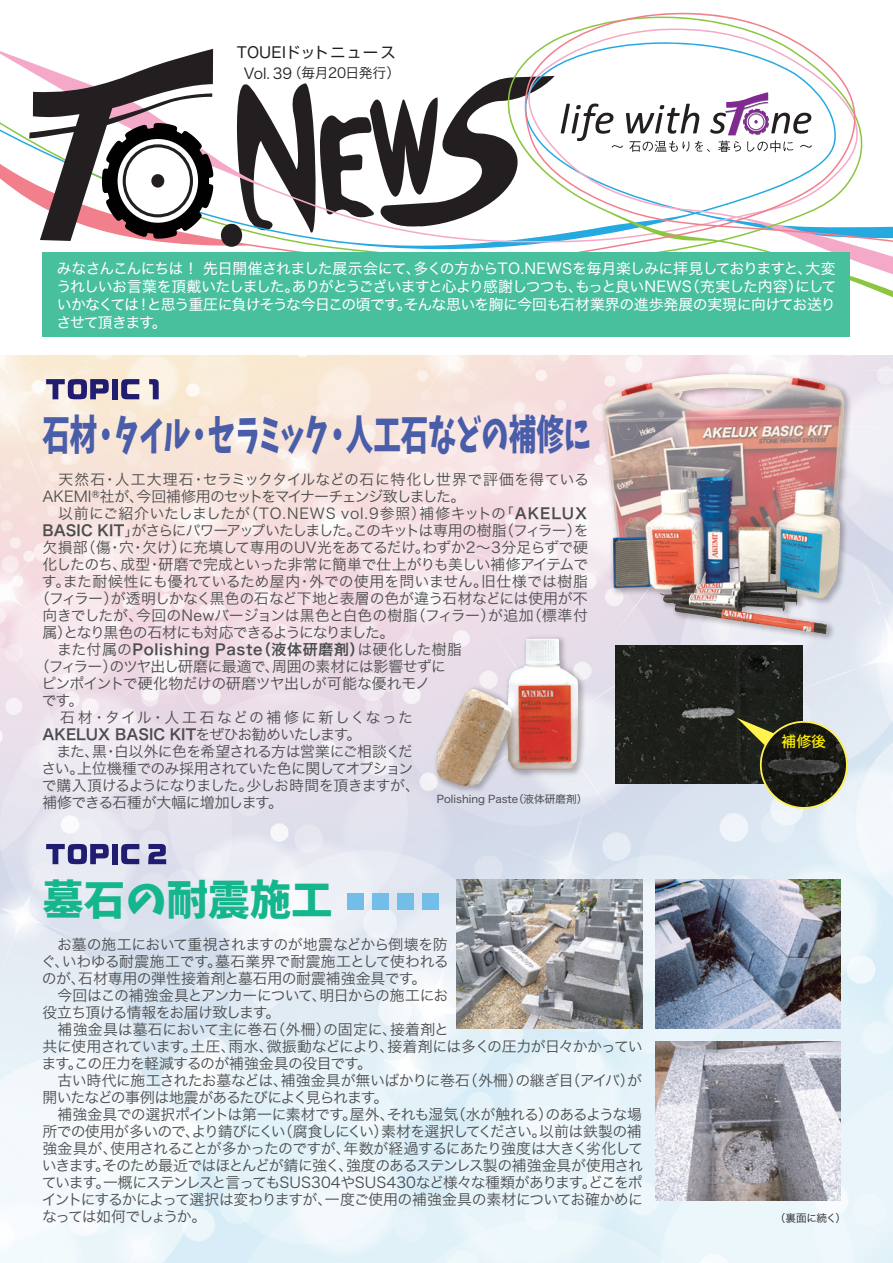
<style>
.page{position:relative;width:893px;height:1263px;background:#fff}
.page>*{position:absolute;margin:0;border:0;box-sizing:border-box;transform-origin:0 0}
.t1{font:41.4px "Keifont";color:#4a5da9;scale:.66 1}
.t2{font:41.4px "Keifont";color:#15b68d}
.t3{font:14.85px/17px "Hira Kaku Std W3";letter-spacing:-.035em;color:#4b4c4d}
.t4{font:14.85px/18px "Hira Kaku Std W4";letter-spacing:-.04em;color:#fff;text-align:justify}
.t5{font:14.85px "Hira Kaku Std W3";letter-spacing:.025em;color:#4b4c4d}
.t6{font:14.85px "Hira Kaku Std W3";letter-spacing:-.015em;color:#4b4c4d}
.t7{font:14.85px "Hira Kaku Std W3";letter-spacing:-.095em;color:#4b4c4d}
.t8{font:14.85px "Hira Kaku Std W3";letter-spacing:-.005em;color:#4b4c4d}
.t9{font:14.85px "Hira Kaku Std W3";letter-spacing:.01em;color:#4b4c4d}
.t10{font:14.85px "Hira Kaku Std W6";letter-spacing:.05em;color:#4b4c4d}
.t11{font:14.85px "Hira Kaku Std W3";letter-spacing:-.065em;color:#4b4c4d}
.t12{font:14.85px "Hira Kaku Std W6";color:#4b4c4d}
.t13{font:14.85px "Shin Go Pro";letter-spacing:.105em;color:#231f20}
.t14{font:14.85px "Hira Kaku Std W5";color:#fff101}
.t15{font:13.8px "Hira Kaku Std W3";letter-spacing:-.04em;color:#231f20}
.t16{font:10.65px "Hira Kaku Std W4";color:#4b4c4d}
.t17{font:10.65px "Hira Kaku Std W3";letter-spacing:-.04em;color:#231f20}
.s1{font-family:"Gothic MB101 Pro"}
.s2{font-size:14.85px}
.s3{font-family:"Hira Kaku Std W6"}
.s4{font-family:"Hira Kaku Std W3"}
</style>
<div class="page">
<img style="left:0;top:356px;width:893px;height:907px">
<img style="left:598px;top:369px;width:256px;height:275px">
<img style="left:603px;top:374px;width:241px;height:261px">
<svg style="left:46px;top:379px;width:63px;height:20px"></svg>
<div style="left:112px;top:379px;width:6px;height:20px;background:#201c70"></div>
<svg style="left:121px;top:379px;width:18px;height:20px"></svg>
<svg style="left:149px;top:379px;width:10px;height:20px"></svg>
<svg style="left:0;top:12px;width:893px;height:247px"></svg>
<svg style="left:29px;top:49px;width:185px;height:192px"></svg>
<div style="left:42px;top:252px;width:808px;height:85px;background:#48bf9d"></div>
<div style="left:221px;top:224px;width:21px;height:23px;background:#231f20;border-radius:50%"></div>
<svg style="left:561px;top:92px;width:251px;height:60px"></svg>
<svg style="left:46px;top:844px;width:63px;height:20px"></svg>
<div style="left:112px;top:844px;width:6px;height:20px;background:#201c70"></div>
<svg style="left:121px;top:844px;width:18px;height:20px"></svg>
<svg style="left:148px;top:844px;width:18px;height:20px"></svg>
<img style="left:431px;top:633px;width:157px;height:163px">
<img style="left:437px;top:639px;width:141px;height:147px">
<img style="left:616px;top:645px;width:186px;height:138px">
<img style="left:761px;top:722px;width:86px;height:86px;border-radius:43px">
<div style="left:760px;top:721px;width:88px;height:88px;border:2px solid #fff34f;border-radius:50%"></div>
<svg style="left:737px;top:718px;width:37px;height:28px"></svg>
<img style="left:655px;top:1041px;width:186px;height:159px">
<img style="left:655px;top:880px;width:186px;height:148px">
<img style="left:456px;top:880px;width:186px;height:148px">
<div style="left:423px;top:893px;width:16px;height:16px;background:#73bde9"></div>
<div style="left:397px;top:893px;width:17px;height:16px;background:#73bde9"></div>
<div style="left:372px;top:893px;width:16px;height:16px;background:#73bde9"></div>
<div style="left:347px;top:893px;width:16px;height:16px;background:#73bde9"></div>
<p class="t13" style="left:237px;top:40px;width:160px"><span class="s1">TOUEI</span>ドットニュース</p>
<p class="t15" style="left:244px;top:62px;width:158px"><span class="s2">Vol. 39</span>（毎月20日発行）</p>
<p class="t4" style="left:56px;top:259px;width:781px">みなさんこんにちは！先日開催されました展示会にて、多くの方からTO.NEWSを毎月楽しみに拝見しておりますと、大変うれしいお言葉を頂戴いたしました。ありがとうございますと心より感謝しつつも、もっと良いNEWS（充実した内容）にしていかなくては！と思う重圧に負けそうな今日この頃です。そんな思いを胸に今回も石材業界の進歩発展の実現に向けてお送りさせて頂きます。</p>
<h1 class="t1" style="left:42px;top:402px;width:833px">石材・タイル・セラミック・人工石などの補修に</h1>
<p class="t5" style="left:42px;top:468px;width:548px">　天然石・人工大理石・セラミックタイルなどの石に特化し世界で評価を得ている</p>
<p class="t11" style="left:42px;top:485px;width:424px">AKEMI®社が、今回補修用のセットをマイナーチェンジ致しました。</p>
<p class="t5" style="left:42px;top:502px;width:546px">　以前にご紹介いたしましたが（TO.NEWS vol.9参照）補修キットの「<span class="s3">AKELUX</span></p>
<p class="t7" style="left:42px;top:519px;width:548px"><span class="s3">BASIC KIT</span>」がさらにパワーアップいたしました。このキットは専用の樹脂（フィラー）を</p>
<p class="t6" style="left:42px;top:536px;width:547px">欠損部（傷・穴・欠け）に充填して専用のUV光をあてるだけ。わずか2～3分足らずで硬</p>
<p class="t3" style="left:42px;top:556px;width:547px">化したのち、成型・研磨で完成といった非常に簡単で仕上がりも美しい補修アイテムで</p>
<p class="t9" style="left:42px;top:570px;width:548px">す。また耐候性にも優れているため屋内・外での使用を問いません。旧仕様では樹脂</p>
<p class="t6" style="left:35px;top:587px;width:554px">（フィラー）が透明しかなく黒色の石など下地と表層の色が違う石材などには使用が不</p>
<p class="t8" style="left:42px;top:604px;width:547px">向きでしたが、今回のNewバージョンは黒色と白色の樹脂（フィラー）が追加（標準付</p>
<p class="t7" style="left:42px;top:621px;width:353px">属）となり黒色の石材にも対応できるようになりました。</p>
<p class="t10" style="left:42px;top:638px;width:421px"><span class="s4">　また付属の</span>Polishing Paste（液体研磨剤）<span class="s4">は硬化した樹脂</span></p>
<p class="t3" style="left:41px;top:658px;width:406px;text-indent:-7px">（フィラー）のツヤ出し研磨に最適で、周囲の素材には影響せずにピンポイントで硬化物だけの研磨ツヤ出しが可能な優れモノです。<br>　石材・タイル・人工石などの補修に新しくなった</p>
<p class="t12" style="left:42px;top:723px;width:321px">AKELUX BASIC KIT<span class="s4">をぜひお勧めいたします。</span></p>
<p class="t3" style="left:42px;top:743px;width:380px">　また、黒・白以外に色を希望される方は営業にご相談ください。上位機種でのみ採用されていた色に関してオプションで購入頂けるようになりました。少しお時間を頂きますが、補修できる石種が大幅に増加します。</p>
<p class="t16" style="left:437px;top:791px;width:152px">Polishing Paste（液体研磨剤）</p>
<h1 class="t2" style="left:42px;top:867px;width:292px">墓石の耐震施工</h1>
<p class="t3" style="left:41px;top:936px;width:603px">　お墓の施工において重視されますのが地震などから倒壊を防<br>ぐ、いわゆる耐震施工です。墓石業界で耐震施工として使われる<br>のが、石材専用の弾性接着剤と墓石用の耐震補強金具です。<br>　今回はこの補強金具とアンカーについて、明日からの施工にお<br>役立ち頂ける情報をお届け致します。<br>　補強金具は墓石において主に巻石（外柵）の固定に、接着剤と<br>共に使用されています。土圧、雨水、微振動などにより、接着剤には多くの圧力が日々かかっています。この圧力を軽減するのが補強金具の役目です。<br>　古い時代に施工されたお墓などは、補強金具が無いばかりに巻石（外柵）の継ぎ目（アイバ）が開いたなどの事例は地震があるたびによく見られます。<br>　補強金具での選択ポイントは第一に素材です。屋外、それも湿気（水が触れる）のあるような場所での使用が多いので、より錆びにくい（腐食しにくい）素材を選択してください。以前は鉄製の補強金具が、使用されることが多かったのですが、年数が経過するにあたり強度は大きく劣化していきます。そのため最近ではほとんどが錆に強く、強度のあるステンレス製の補強金具が使用されています。一概にステンレスと言ってもSUS304やSUS430など様々な種類があります。どこをポイントにするかによって選択は変わりますが、一度ご使用の補強金具の素材についてお確かめになっては如何でしょうか。</p>
<p class="t14" style="left:781px;top:730px;width:46px">補修後</p>
<p class="t17" style="left:775px;top:1210px;width:73px">（裏面に続く）</p>
</div>
